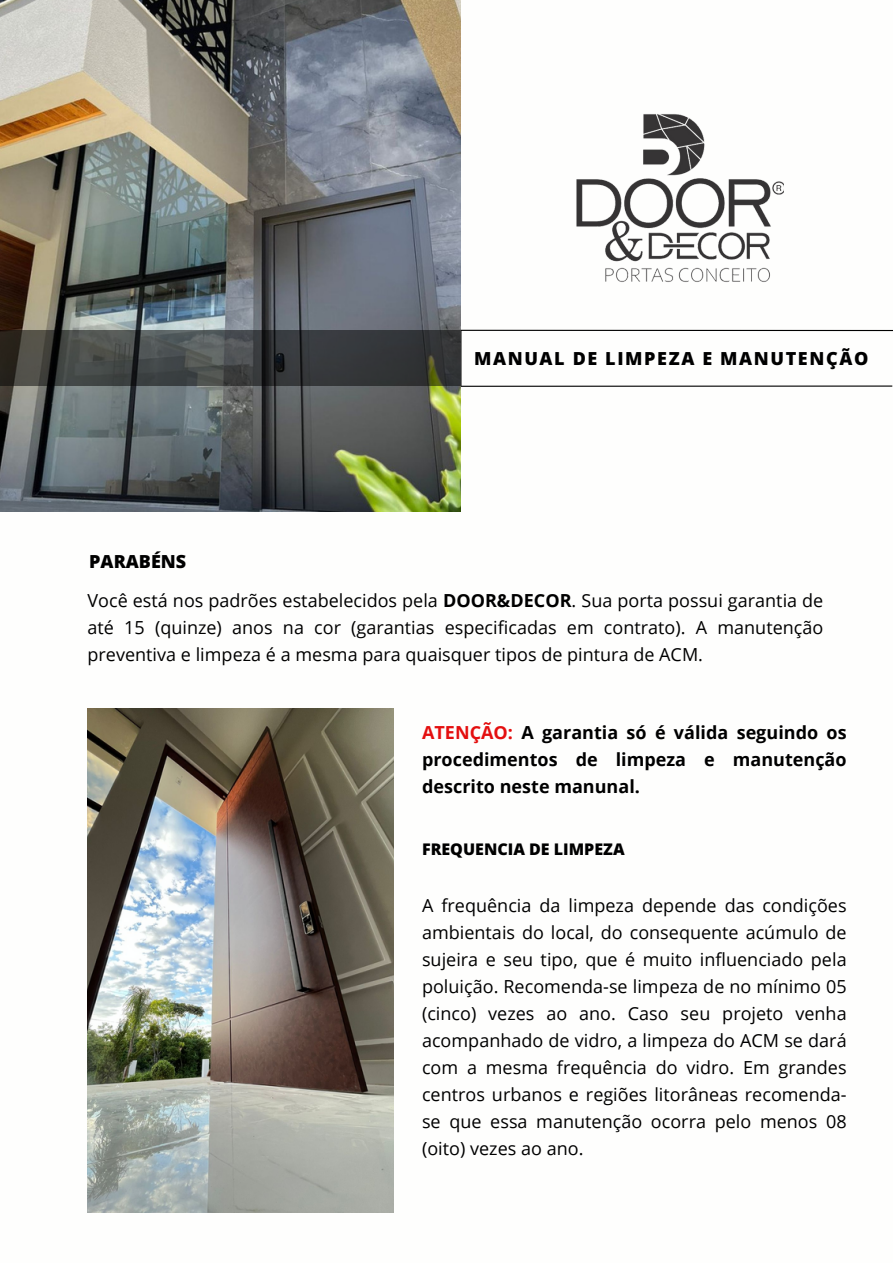
<style>
.page{position:relative;width:893px;height:1264px;background:#fff}
.page>*{position:absolute;margin:0;border:0;box-sizing:border-box;transform-origin:0 0}
.t1{font:18px/27px "Open Sans";color:#000;text-align:justify}
.t2{font:700 18px/27px "Open Sans";color:#000;text-align:justify}
.t3{font:800 18px "Open Sans";letter-spacing:.09em;color:#000}
.t4{font:800 18px "Open Sans";color:#000}
.t5{font:800 16.05px "Open Sans";color:#000}
.s1{font-weight:700}
.s2{color:#e40f0f}
</style>
<div class="page">
<hr style="left:376px;top:385px;width:516px;height:2px;background:#000">
<hr style="left:393px;top:330px;width:499px;height:1px;background:#000">
<img style="left:0;top:0;width:461px;height:511px">
<img style="left:87px;top:708px;width:306px;height:503px">
<svg style="left:0;top:330px;width:461px;height:55px;background:#3c3f3f"></svg>
<img style="left:576px;top:114px;width:207px;height:168px">
<p class="t4" style="left:89px;top:549px;width:98px">PARABÉNS</p>
<p class="t3" style="left:474px;top:345px;width:396px">MANUAL DE LIMPEZA E MANUTENÇÃO</p>
<p class="t1" style="left:87px;top:586px;width:737px">Você está nos padrões estabelecidos pela <span class="s1">DOOR&amp;DECOR</span>. Sua porta possui garantia de até 15 (quinze) anos na cor (garantias especificadas em contrato). A manutenção preventiva e limpeza é a mesma para quaisquer tipos de pintura de ACM.</p>
<p class="t2" style="left:422px;top:718px;width:426px"><span class="s2">ATENÇÃO:</span> A garantia só é válida seguindo os procedimentos de limpeza e manutenção descrito neste manunal.</p>
<p class="t5" style="left:422px;top:837px;width:204px">FREQUENCIA DE LIMPEZA</p>
<p class="t1" style="left:422px;top:891px;width:426px">A frequência da limpeza depende das condições ambientais do local, do consequente acúmulo de sujeira e seu tipo, que é muito influenciado pela poluição. Recomenda-se limpeza de no mínimo 05 (cinco) vezes ao ano. Caso seu projeto venha acompanhado de vidro, a limpeza do ACM se dará com a mesma frequência do vidro. Em grandes centros urbanos e regiões litorâneas recomenda&shy;se que essa manutenção ocorra pelo menos 08 (oito) vezes ao ano.</p>
</div>
